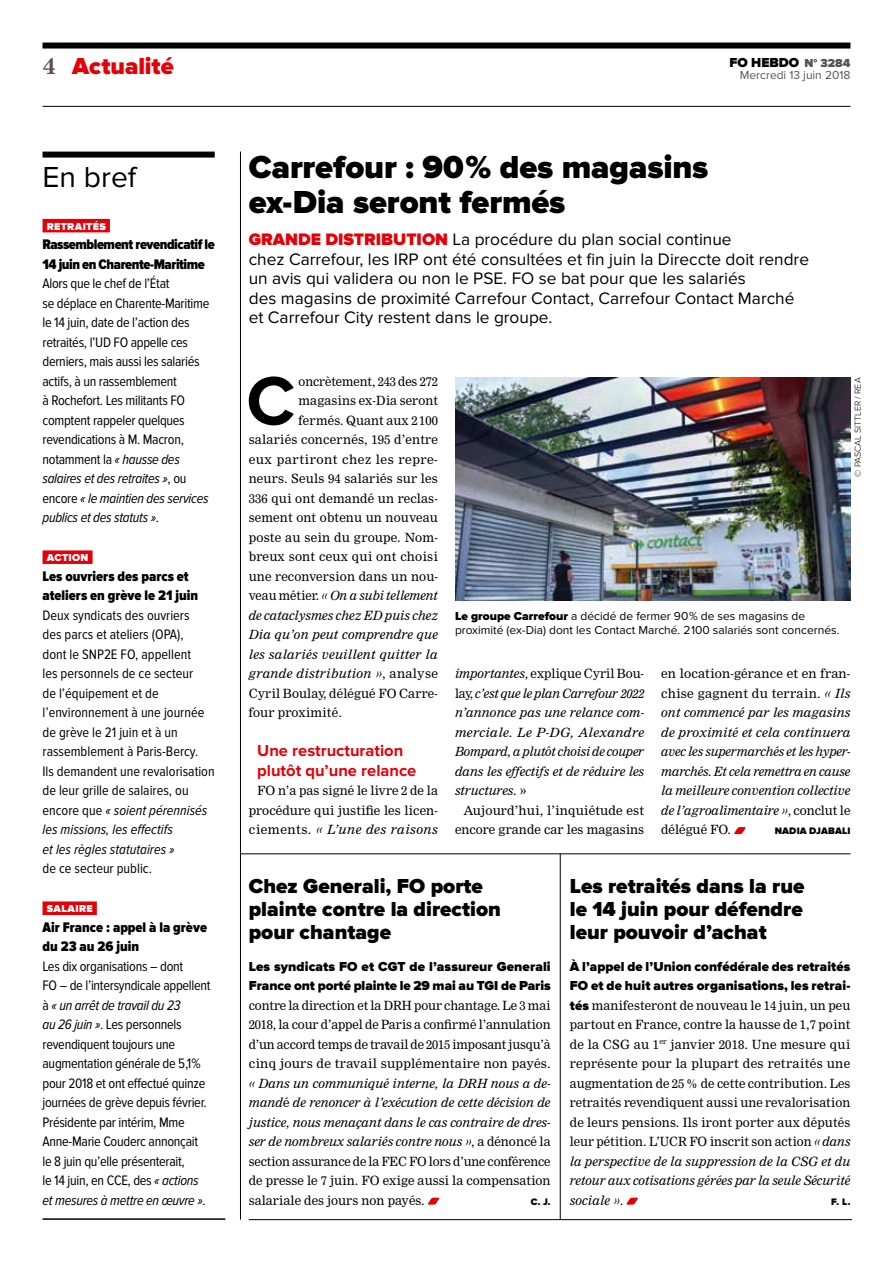
<style>
.page{position:relative;width:893px;height:1263px;background:#fff}
.page>*{position:absolute;margin:0;border:0;box-sizing:border-box;transform-origin:0 0}
.t1{font:700 70.95px "Proxima Nova";color:#000}
.t2{font:900 33px/35.2px "Proxima Nova";color:#000}
.t3{font:30px "Proxima Nova";color:#000}
.t4{font:900 24px "Proxima Nova";color:#e30008}
.t5{font:900 21px/23.2px "Proxima Nova";color:#000}
.t6{font:17.25px/19.5px "Proxima Nova";color:#000}
.t7{font:700 16.5px/19.5px "Proxima Nova";color:#e30008}
.t8{font:900 14.4px/19.5px "Proxima Nova Cond";color:#000}
.t9{font:900 14.4px/19.5px "Proxima Nova Cond";letter-spacing:-.03em;color:#000}
.t10{font:14.25px/19.5px "Proxima Nova Cond";letter-spacing:-.02em;color:#000}
.t11{font:14.25px/19.5px "Proxima Nova Cond";color:#000}
.t12{font:900 13.5px/19.5px "Proxima Nova";letter-spacing:.005em;color:#000}
.t13{font:12.45px/19.5px "Nimrod";letter-spacing:.01em;color:#000;text-align:justify}
.t14{font:italic 12.45px/19.5px "Nimrod";color:#000;text-align:justify}
.t15{font:italic 12.45px "Nimrod";letter-spacing:.02em;color:#000}
.t16{font:12.45px "Nimrod";letter-spacing:.035em;color:#000}
.t17{font:12px/14.2px "Proxima Nova";color:#000}
.t18{font:12px "Proxima Nova";color:#565555}
.t19{font:900 12px "Proxima Nova";color:#565555}
.t20{font:900 10.5px "Proxima Nova";letter-spacing:.035em;color:#fff}
.t21{font:900 9.75px "Proxima Nova";letter-spacing:.02em;color:#000}
.t22{font:300 9px "Proxima Nova";color:#000}
.s1{font-family:"Nimrod";font-weight:700;font-size:22.5px;color:#5d4b53}
.s2{font-style:italic}
.s3{font-weight:900;color:#e30008}
.s4{font-style:normal}
.s5{font-weight:900}
.s6{font-family:"Proxima Nova";font-weight:900;font-size:13.5px}
</style>
<div class="page">
<div style="left:43px;top:43px;width:807px;height:6px;background:#000"></div>
<hr style="left:43px;top:106px;width:807px;height:1px;background:#000">
<hr style="left:249px;top:1219px;width:603px;height:1px;background:#000">
<hr style="left:240px;top:152px;width:1px;height:1067px;background:#000">
<hr style="left:43px;top:1218px;width:182px;height:2px;background:#000">
<div style="left:43px;top:219px;width:67px;height:13px;background:#e30008"></div>
<div style="left:43px;top:550px;width:50px;height:14px;background:#e30008"></div>
<div style="left:43px;top:901px;width:54px;height:14px;background:#e30008"></div>
<div style="left:43px;top:152px;width:172px;height:6px;background:#000"></div>
<hr style="left:560px;top:854px;width:1px;height:365px;background:#000">
<hr style="left:240px;top:853px;width:610px;height:1px;background:#000">
<svg style="left:428px;top:1198px;width:12px;height:7px"></svg>
<svg style="left:626px;top:1198px;width:12px;height:7px"></svg>
<img style="left:455px;top:377px;width:395px;height:223px">
<svg style="left:734px;top:827px;width:12px;height:7px"></svg>
<h3 class="t4" style="left:43px;top:52px;width:133px"><span class="s1">4</span> Actualité</h3>
<h3 class="t3" style="left:43px;top:160px;width:95px">En bref</h3>
<p class="t20" style="left:47px;top:220px;width:61px">Retraités</p>
<p class="t9" style="left:43px;top:235px;width:174px">Rassemblement revendicatif le<br>14 juin en Charente-Maritime</p>
<p class="t10" style="left:43px;top:274px;width:168px">Alors que le chef de l’État<br>se déplace en Charente-Maritime le 14 juin, date de l’action des retraités, l’UD FO appelle ces derniers, mais aussi les salariés actifs, à un rassemblement<br>à Rochefort. Les militants FO comptent rappeler quelques revendications à M. Macron, notamment la <span class="s2">« hausse des salaires et des retraites »</span>, ou encore <span class="s2">« le maintien des services publics et des statuts »</span>.</p>
<p class="t20" style="left:47px;top:551px;width:43px">Action</p>
<p class="t8" style="left:43px;top:566px;width:157px">Les ouvriers des parcs et ateliers en grève le 21 juin</p>
<p class="t11" style="left:43px;top:605px;width:174px">Deux syndicats des ouvriers<br>des parcs et ateliers (OPA),<br>dont le SNP2E FO, appellent<br>les personnels de ce secteur<br>de l’équipement et de l’environnement à une journée de grève le 21 juin et à un rassemblement à Paris-Bercy.<br>Ils demandent une revalorisation de leur grille de salaires, ou encore que <span class="s2">« soient pérennisés les missions, les effectifs<br>et les règles statutaires »</span></p>
<p class="t11" style="left:43px;top:859px;width:111px">de ce secteur public.</p>
<p class="t20" style="left:47px;top:902px;width:47px">Salaire</p>
<p class="t8" style="left:43px;top:917px;width:166px">Air France : appel à la grève du 23 au 26 juin</p>
<p class="t10" style="left:43px;top:956px;width:170px">Les dix organisations – dont<br>FO – de l’intersyndicale appellent à <span class="s2">« un arrêt de travail du 23<br>au 26 juin »</span>. Les personnels revendiquent toujours une augmentation générale de 5,1 % pour 2018 et ont effectué quinze journées de grève depuis février.<br>Présidente par intérim, Mme<br>Anne-Marie Couderc annonçait le 8 juin qu’elle présenterait,<br>le 14 juin, en CCE, des <span class="s2">« actions et mesures à mettre en œuvre »</span>.</p>
<p class="t12" style="left:729px;top:53px;width:51px">FO HEBDO</p>
<p class="t19" style="left:804px;top:56px;width:47px">N° 3284</p>
<p class="t18" style="left:740px;top:68px;width:112px">Mercredi 13 juin 2018</p>
<h2 class="t2" style="left:249px;top:150px;width:461px">Carrefour : 90 % des magasins ex-Dia seront fermés</h2>
<p class="t6" style="left:249px;top:230px;width:562px"><span class="s3">Grande distribution</span> La procédure du plan social continue<br>chez Carrefour, les IRP ont été consultées et fin juin la Direccte doit rendre un avis qui validera ou non le PSE. FO se bat pour que les salariés<br>des magasins de proximité Carrefour Contact, Carrefour Contact Marché et Carrefour City restent dans le groupe.</p>
<h1 class="t1" style="left:246px;top:360px;width:50px">C</h1>
<p class="t13" style="left:299px;top:371px;width:141px">oncrètement, 243 des 272</p>
<p class="t13" style="left:299px;top:391px;width:141px">magasins ex-Dia seront</p>
<p class="t13" style="left:299px;top:410px;width:141px">fermés. Quant aux 2 100</p>
<p class="t13" style="left:249px;top:430px;width:191px">salariés concernés, 195 d’entre</p>
<p class="t16" style="left:249px;top:452px;width:191px">eux partiront chez les repre-</p>
<p class="t13" style="left:249px;top:469px;width:191px">neurs. Seuls 94 salariés sur les</p>
<p class="t13" style="left:249px;top:488px;width:191px">336 qui ont demandé un reclas-</p>
<p class="t13" style="left:249px;top:508px;width:191px">sement ont obtenu un nouveau</p>
<p class="t13" style="left:249px;top:527px;width:191px">poste au sein du groupe. Nom-</p>
<p class="t13" style="left:249px;top:547px;width:191px">breux sont ceux qui ont choisi</p>
<p class="t13" style="left:249px;top:566px;width:191px">une reconversion dans un nou-</p>
<p class="t14" style="left:249px;top:586px;width:191px"><span class="s4">veau métier.</span> « On a subi tellement</p>
<p class="t14" style="left:249px;top:605px;width:191px">de cataclysmes chez ED puis chez</p>
<p class="t14" style="left:249px;top:625px;width:191px">Dia qu’on peut comprendre que</p>
<p class="t15" style="left:249px;top:647px;width:191px">les salariés veuillent quitter la</p>
<p class="t15" style="left:249px;top:666px;width:191px">grande distribution »<span class="s4">, analyse</span></p>
<p class="t13" style="left:249px;top:683px;width:191px">Cyril Boulay, délégué FO Carre-</p>
<p class="t13" style="left:249px;top:703px;width:95px">four proximité.</p>
<h3 class="t7" style="left:257px;top:741px;width:161px">Une restructuration plutôt qu’une relance</h3>
<p class="t13" style="left:249px;top:781px;width:191px;text-indent:9px">FO n’a pas signé le livre 2 de la procédure qui justifie les licen&shy;ciements. <span class="s2">« L’une des raisons</span></p>
<p class="t22" style="left:853px;top:477px;width:100px;rotate:-90deg">© Pascal SITTLER / REA</p>
<p class="t17" style="left:455px;top:609px;width:386px"><span class="s5">Le groupe Carrefour</span> a décidé de fermer 90 % de ses magasins de proximité (ex-Dia) dont les Contact Marché. 2 100 salariés sont concernés.</p>
<p class="t14" style="left:455px;top:664px;width:191px">importantes<span class="s4">, explique Cyril Bou&shy;lay,</span> c’est que le plan Carrefour 2022 n’annonce pas une relance com&shy;merciale. Le P-DG, Alexandre Bompard, a plutôt choisi de couper dans les effectifs et de réduire les structures. <span class="s4">»</span></p>
<p class="t13" style="left:455px;top:800px;width:191px;text-align:right">Aujourd’hui, l’inquiétude est encore grande car les magasins</p>
<p class="t14" style="left:661px;top:664px;width:191px"><span class="s4">en location-gérance et en fran&shy;chise gagnent du terrain.</span> « Ils ont commencé par les magasins de proximité et cela continuera avec les supermarchés et les hyper&shy;marchés. Et cela remettra en cause la meilleure convention collective de l’agroalimentaire »<span class="s4">, conclut le délégué FO.</span></p>
<p class="t21" style="left:775px;top:825px;width:77px">Nadia Djabali</p>
<h3 class="t5" style="left:249px;top:875px;width:254px">Chez Generali, FO porte plainte contre la direction pour chantage</h3>
<p class="t12" style="left:249px;top:957px;width:303px">Les syndicats FO et CGT de l’assureur Generali<br>France ont porté plainte le 29 mai au TGI</p>
<p class="t12" style="left:501px;top:976px;width:51px">de Paris</p>
<p class="t13" style="left:249px;top:995px;width:304px">contre la direction et la DRH pour chantage. Le 3 mai 2018, la cour d’appel de Paris a confirmé l’annulation d’un accord temps de travail de 2015 imposant jusqu’à cinq jours de travail supplémentaire non payés.</p>
<p class="t14" style="left:249px;top:1073px;width:303px">« Dans un communiqué interne, la DRH nous a de&shy;mand<span class="s4">é</span> de renoncer à l’exécution de cette décision de justice, nous menaçant dans le cas contraire de dres&shy;ser de nombreux salariés contre nous »<span class="s4">, a dénoncé la section assurance de la FEC FO lors d’une conférence de presse le 7 juin. FO exige aussi la compensation salariale des jours non payés.</span></p>
<p class="t21" style="left:531px;top:1196px;width:21px">C. J.</p>
<h3 class="t5" style="left:570px;top:875px;width:236px;text-align:justify">Les retraités dans la rue le 14 juin pour défendre leur pouvoir d’achat</h3>
<p class="t12" style="left:570px;top:957px;width:282px">À l’appel de l’Union confédérale des retraités<br>FO et de huit autres organisations, les retrai-</p>
<p class="t13" style="left:570px;top:995px;width:282px"><span class="s6">tés</span> manifesteront de nouveau le 14 juin, un peu partout en France, contre la hausse de 1,7 point de la CSG au 1<sup>er</sup> janvier 2018. Une mesure qui représente pour la plupart des retraités une augmentation de 25% de cette contribution. Les retraités revendiquent aussi une revalorisation de leurs pensions. Ils iront porter aux députés leur pétition. L’UCR FO inscrit son action <span class="s2">« dans la perspective de la suppression de la CSG et du retour aux cotisations gérées par la seule Sécurité sociale »</span>.</p>
<p class="t21" style="left:831px;top:1196px;width:21px">F. L.</p>
</div>
